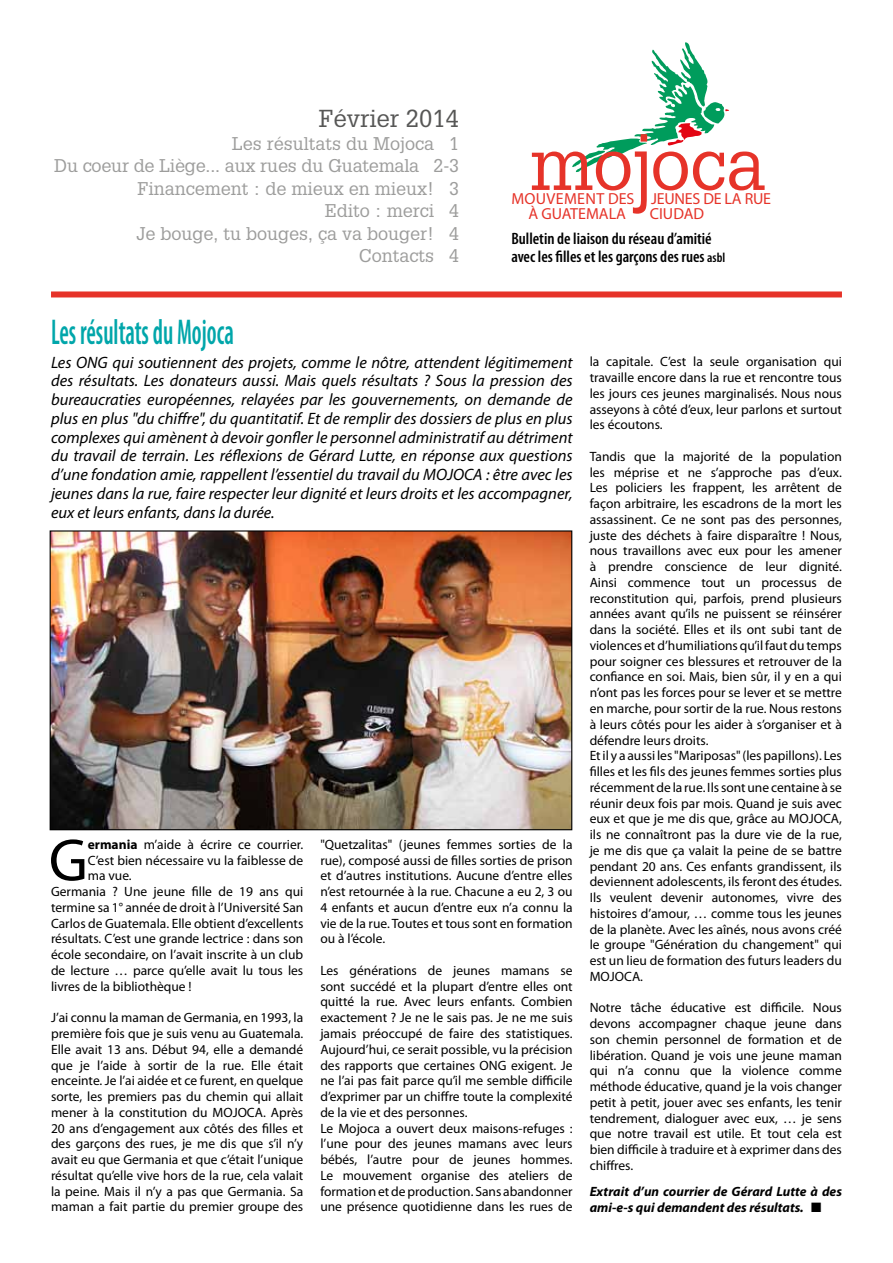
<style>
.page{position:relative;width:893px;height:1263px;background:#fff}
.page>*{position:absolute;margin:0;border:0;box-sizing:border-box;transform-origin:0 0}
.t1{font:71.4px "Glypha";color:#e63329}
.t2{font:60.3px "Myriad Pro";color:#000}
.t3{font:600 condensed 36px "Myriad Pro";color:#00a6aa;scale:.67 1}
.t4{font:24px "Glypha";color:#575756}
.t5{font:18px/22.5px "Glypha";color:#9d9d9c;text-align:right}
.t6{font:italic 16.5px/18.8px "Myriad Pro";color:#000;text-align:justify}
.t7{font:600 condensed 16.5px/18px "Myriad Pro";color:#000}
.t8{font:16.05px "Myriad Pro";color:#e63329}
.t9{font:13.5px/15.8px "Myriad Pro";color:#000;text-align:justify}
.t10{font:italic 700 13.5px/15.8px "Myriad Pro";color:#000}
.s1{font-size:89.25px}
.s2{font-size:13.5px}
.s3{font-weight:700}
</style>
<div class="page">
<svg style="left:572px;top:42px;width:157px;height:130px"></svg>
<div style="left:51px;top:291px;width:791px;height:6px;background:#e63329"></div>
<img style="left:52px;top:532px;width:518px;height:296px">
<div style="left:50px;top:530px;width:522px;height:300px;border:1px solid #000"></div>
<h3 class="t4" style="left:319px;top:104px;width:142px">Février 2014</h3>
<h3 class="t5" style="left:54px;top:132px;width:406px">Les résultats du Mojoca 1<br>Du coeur de Liège... aux rues du Guatemala 2-3<br>Financement : de mieux en mieux! 3<br>Edito : merci 4<br>Je bouge, tu bouges, ça va bouger! 4<br>Contacts 4</h3>
<h1 class="t1" style="left:530px;top:120px;width:237px">mo<span class="s1">j</span>oca</h1>
<p class="t8" style="left:511px;top:190px;width:261px">MOUVEMENT DES JEUNES DE LA RUE</p>
<p class="t8" style="left:528px;top:204px;width:99px">À GUATEMALA</p>
<p class="t8" style="left:650px;top:204px;width:56px">CIUDAD</p>
<p class="t7" style="left:511px;top:230px;width:215px">Bulletin de liaison du réseau d’amitié avec les filles et les garçons des rues <span class="s2">asbl</span></p>
<h3 class="t3" style="left:51px;top:313px;width:274px">Les résultats du Mojoca</h3>
<p class="t6" style="left:51px;top:353px;width:523px">Les ONG qui soutiennent des projets, comme le nôtre, attendent légitimement des résultats. Les donateurs aussi. Mais quels résultats ? Sous la pression des bureaucraties européennes, relayées par les gouvernements, on demande de plus en plus "du chiffre", du quantitatif. Et de remplir des dossiers de plus en plus complexes qui amènent à devoir gonfler le personnel administratif au détriment du travail de terrain. Les réflexions de Gérard Lutte, en réponse aux questions d’une fondation amie, rappellent l’essentiel du travail du MOJOCA : être avec les jeunes dans la rue, faire respecter leur dignité et leurs droits et les accompagner, eux et leurs enfants, dans la durée.</p>
<h2 class="t2" style="left:49px;top:827px;width:40px">G</h2>
<p class="t9" style="left:88px;top:837px;width:217px"><span class="s3">ermania</span> m’aide à écrire ce courrier.</p>
<p class="t9" style="left:88px;top:852px;width:217px">C’est bien nécessaire vu la faiblesse de</p>
<p class="t9" style="left:88px;top:868px;width:45px">ma vue.</p>
<p class="t9" style="left:51px;top:884px;width:254px">Germania ? Une jeune fille de 19 ans qui</p>
<p class="t9" style="left:51px;top:900px;width:254px">termine sa 1° année de droit à l’Université San</p>
<p class="t9" style="left:51px;top:915px;width:254px">Carlos de Guatemala. Elle obtient d’excellents</p>
<p class="t9" style="left:51px;top:931px;width:254px">résultats. C’est une grande lectrice : dans son</p>
<p class="t9" style="left:51px;top:947px;width:254px">école secondaire, on l’avait inscrite à un club</p>
<p class="t9" style="left:51px;top:963px;width:254px">de lecture … parce qu’elle avait lu tous les</p>
<p class="t9" style="left:51px;top:978px;width:142px">livres de la bibliothèque !</p>
<p class="t9" style="left:51px;top:1010px;width:254px">J’ai connu la maman de Germania, en 1993, la première fois que je suis venu au Guatemala.<br>Elle avait 13 ans. Début 94, elle a demandé que je l’aide à sortir de la rue. Elle était enceinte. Je l’ai aidée et ce furent, en quelque sorte, les premiers pas du chemin qui allait mener à la constitution du MOJOCA. Après 20 ans d’engagement aux côtés des filles et des garçons des rues, je me dis que s’il n’y avait eu que Germania et que c’était l’unique résultat qu’elle vive hors de la rue, cela valait la peine. Mais il n’y a pas que Germania. Sa maman a fait partie du premier groupe des</p>
<p class="t9" style="left:320px;top:837px;width:254px">"Quetzalitas" (jeunes femmes sorties de la rue), composé aussi de filles sorties de prison et d’autres institutions. Aucune d’entre elles n’est retournée à la rue. Chacune a eu 2, 3 ou 4 enfants et aucun d’entre eux n’a connu la vie de la rue. Toutes et tous sont en formation ou à l’école.</p>
<p class="t9" style="left:320px;top:963px;width:254px;text-align:left">Les générations de jeunes mamans se sont succédé et la plupart d’entre elles ont quitté la rue. Avec leurs enfants. Combien exactement ? Je ne le sais pas. Je ne me suis jamais préoccupé de faire des statistiques.<br>Aujourd’hui, ce serait possible, vu la précision des rapports que certaines ONG exigent. Je ne l’ai pas fait parce qu’il me semble difficile d’exprimer par un chiffre toute la complexité de la vie et des personnes.<br>Le Mojoca a ouvert deux maisons-refuges : l’une pour des jeunes mamans avec leurs bébés, l’autre pour de jeunes hommes.<br>Le mouvement organise des ateliers de formation et de production. Sans abandonner une présence quotidienne dans les rues de</p>
<p class="t9" style="left:590px;top:354px;width:254px">la capitale. C’est la seule organisation qui travaille encore dans la rue et rencontre tous les jours ces jeunes marginalisés. Nous nous asseyons à côté d’eux, leur parlons et surtout les écoutons.</p>
<p class="t9" style="left:590px;top:449px;width:254px;text-align:left">Tandis que la majorité de la population les méprise et ne s’approche pas d’eux.<br>Les policiers les frappent, les arrêtent de façon arbitraire, les escadrons de la mort les assassinent. Ce ne sont pas des personnes, juste des déchets à faire disparaître ! Nous, nous travaillons avec eux pour les amener à prendre conscience de leur dignité.<br>Ainsi commence tout un processus de reconstitution qui, parfois, prend plusieurs années avant qu’ils ne puissent se réinsérer dans la société. Elles et ils ont subi tant de violences et d’humiliations qu’il faut du temps pour soigner ces blessures et retrouver de la confiance en soi. Mais, bien sûr, il y en a qui n’ont pas les forces pour se lever et se mettre en marche, pour sortir de la rue. Nous restons à leurs côtés pour les aider à s’organiser et à défendre leurs droits.<br>Et il y a aussi les "Mariposas" (les papillons). Les filles et les fils des jeunes femmes sorties plus récemment de la rue. Ils sont une centaine à se réunir deux fois par mois. Quand je suis avec eux et que je me dis que, grâce au MOJOCA, ils ne connaîtront pas la dure vie de la rue, je me dis que ça valait la peine de se battre pendant 20 ans. Ces enfants grandissent, ils deviennent adolescents, ils feront des études.<br>Ils veulent devenir autonomes, vivre des histoires d’amour, … comme tous les jeunes de la planète. Avec les aînés, nous avons créé le groupe "Génération du changement" qui est un lieu de formation des futurs leaders du MOJOCA.</p>
<p class="t9" style="left:590px;top:1000px;width:254px">Notre tâche éducative est difficile. Nous devons accompagner chaque jeune dans son chemin personnel de formation et de libération. Quand je vois une jeune maman qui n’a connu que la violence comme méthode éducative, quand je la vois changer petit à petit, jouer avec ses enfants, les tenir tendrement, dialoguer avec eux, … je sens que notre travail est utile. Et tout cela est bien difficile à traduire et à exprimer dans des chiffres.</p>
<p class="t10" style="left:590px;top:1184px;width:254px">Extrait d’un courrier de Gérard Lutte à des ami-e-s qui demandent des résultats. ■</p>
</div>
